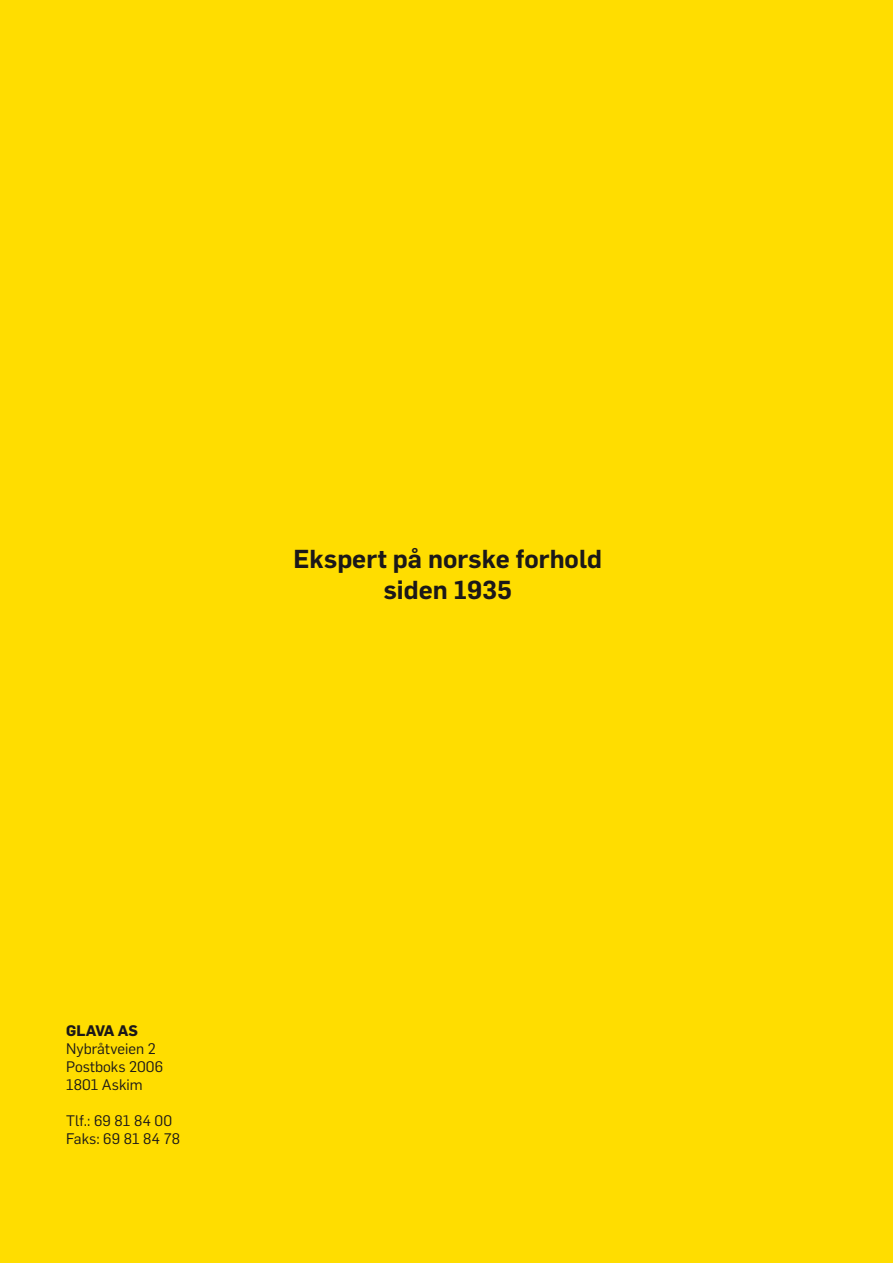
<style>
.page{position:relative;width:893px;height:1263px;background:#fd0}
.page>*{position:absolute;margin:0;border:0;box-sizing:border-box;transform-origin:0 0}
.t1{font:600 25.5px/30.6px "Flama";color:#1b1819;text-align:center}
.t2{font:15px/18px "Flama";color:#1b1819}
.t3{font:700 15px "Flama";color:#1b1819}
</style>
<div class="page">
<h1 class="t1" style="left:293px;top:542px;width:310px">Ekspert på norske forhold siden 1935</h1>
<p class="t3" style="left:66px;top:1020px;width:73px">GLAVA AS</p>
<p class="t2" style="left:66px;top:1039px;width:98px">Nybråtveien 2<br>Postboks 2006<br>1801 Askim</p>
<p class="t2" style="left:66px;top:1111px;width:115px">Tlf.: 69 81 84 00<br>Faks: 69 81 84 78</p>
</div>
